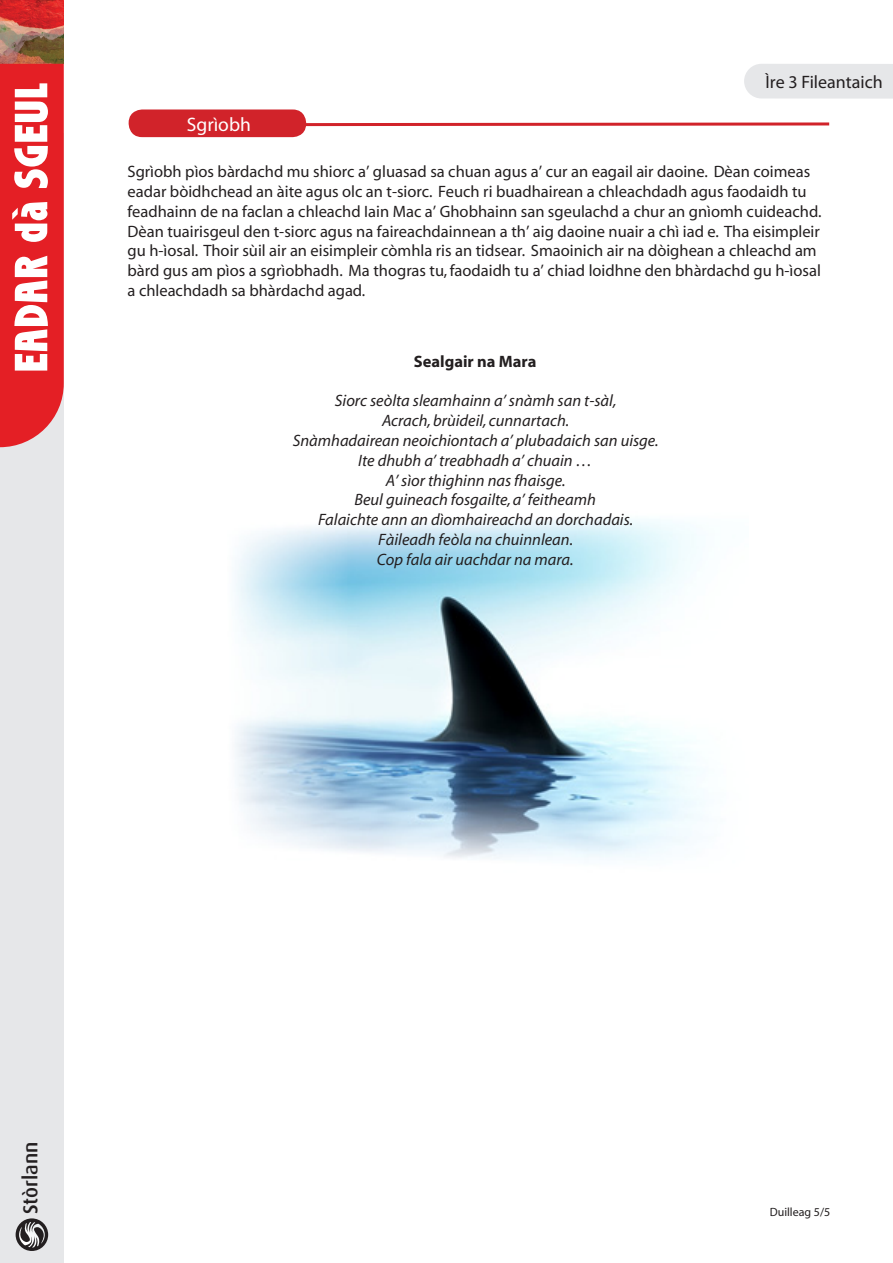
<style>
.page{position:relative;width:893px;height:1263px;background:#fff}
.page>*{position:absolute;margin:0;border:0;box-sizing:border-box;transform-origin:0 0}
.t1{font:500 20.25px "Dax";color:#231f20}
.HEADING_3{font:19.5px "Myriad";color:#fff}
.t2{font:18px "Myriad Pro";color:#231f20}
.t3{font:16.5px/19.8px "Myriad";color:#231f20}
.t4{font:italic 16.5px "Myriad";color:#231f20}
.t5{font:700 16.5px "Myriad";color:#231f20}
.t6{font:12px "Myriad";color:#231f20}
</style>
<div class="page">
<div style="left:0;top:133px;width:64px;height:1130px;background:#e6e7e9"></div>
<div style="left:16px;top:1218px;width:32px;height:33px;background:#231f20;border-radius:50%"></div>
<svg style="left:19px;top:1222px;width:26px;height:25px"></svg>
<img style="left:0;top:0;width:64px;height:64px">
<svg style="left:0;top:64px;width:64px;height:383px;background:#ea595d"></svg>
<div style="left:744px;top:64px;width:149px;height:35px;background:#e6e7e9"></div>
<img style="left:235px;top:519px;width:470px;height:340px">
<div style="left:129px;top:109px;width:177px;height:28px;background:#d1232a;border-radius:13px"></div>
<svg style="left:305px;top:122px;width:525px;height:6px"></svg>
<p class="t2" style="left:765px;top:71px;width:119px">Ìre 3 Fileantaich</p>
<p class="HEADING_3" style="left:187px;top:114px;width:66px">Sgrìobh</p>
<p class="t3" style="left:128px;top:163px;width:695px">Sgrìobh pìos bàrdachd mu shiorc a’ gluasad sa chuan agus a’ cur an eagail air daoine. Dèan coimeas eadar bòidhchead an àite agus olc an t-siorc. Feuch ri buadhairean a chleachdadh agus faodaidh tu feadhainn de na faclan a chleachd Iain Mac a’ Ghobhainn san sgeulachd a chur an gnìomh cuideachd.<br>Dèan tuairisgeul den t-siorc agus na faireachdainnean a th’ aig daoine nuair a chì iad e. Tha eisimpleir gu h-ìosal. Thoir sùil air an eisimpleir còmhla ris an tidsear. Smaoinich air na dòighean a chleachd am bàrd gus am pìos a sgrìobhadh. Ma thogras tu, faodaidh tu a’ chiad loidhne den bhàrdachd gu h-ìosal a chleachdadh sa bhàrdachd agad.</p>
<p class="t5" style="left:414px;top:353px;width:124px">Sealgair na Mara</p>
<p class="t4" style="left:335px;top:393px;width:283px">Siorc seòlta sleamhainn a’ snàmh san t-sàl,</p>
<p class="t4" style="left:382px;top:412px;width:189px">Acrach, brùideil, cunnartach.</p>
<p class="t4" style="left:293px;top:432px;width:367px">Snàmhadairean neoichiontach a’ plubadaich san uisge.</p>
<p class="t4" style="left:358px;top:452px;width:235px">Ite dhubh a’ treabhadh a’ chuain …</p>
<p class="t4" style="left:386px;top:472px;width:181px">A’ sìor thighinn nas fhaisge.</p>
<p class="t4" style="left:354px;top:492px;width:243px">Beul guineach fosgailte, a’ feitheamh</p>
<p class="t4" style="left:318px;top:511px;width:316px">Falaichte ann an dìomhaireachd an dorchadais.</p>
<p class="t4" style="left:378px;top:531px;width:196px">Fàileadh feòla na chuinnlean.</p>
<p class="t4" style="left:377px;top:551px;width:198px">Cop fala air uachdar na mara.</p>
<p class="t1" style="left:19px;top:1214px;width:74px;rotate:-90deg">Stòrlann</p>
<p class="t6" style="left:770px;top:1206px;width:62px">Duilleag 5/5</p>
</div>
